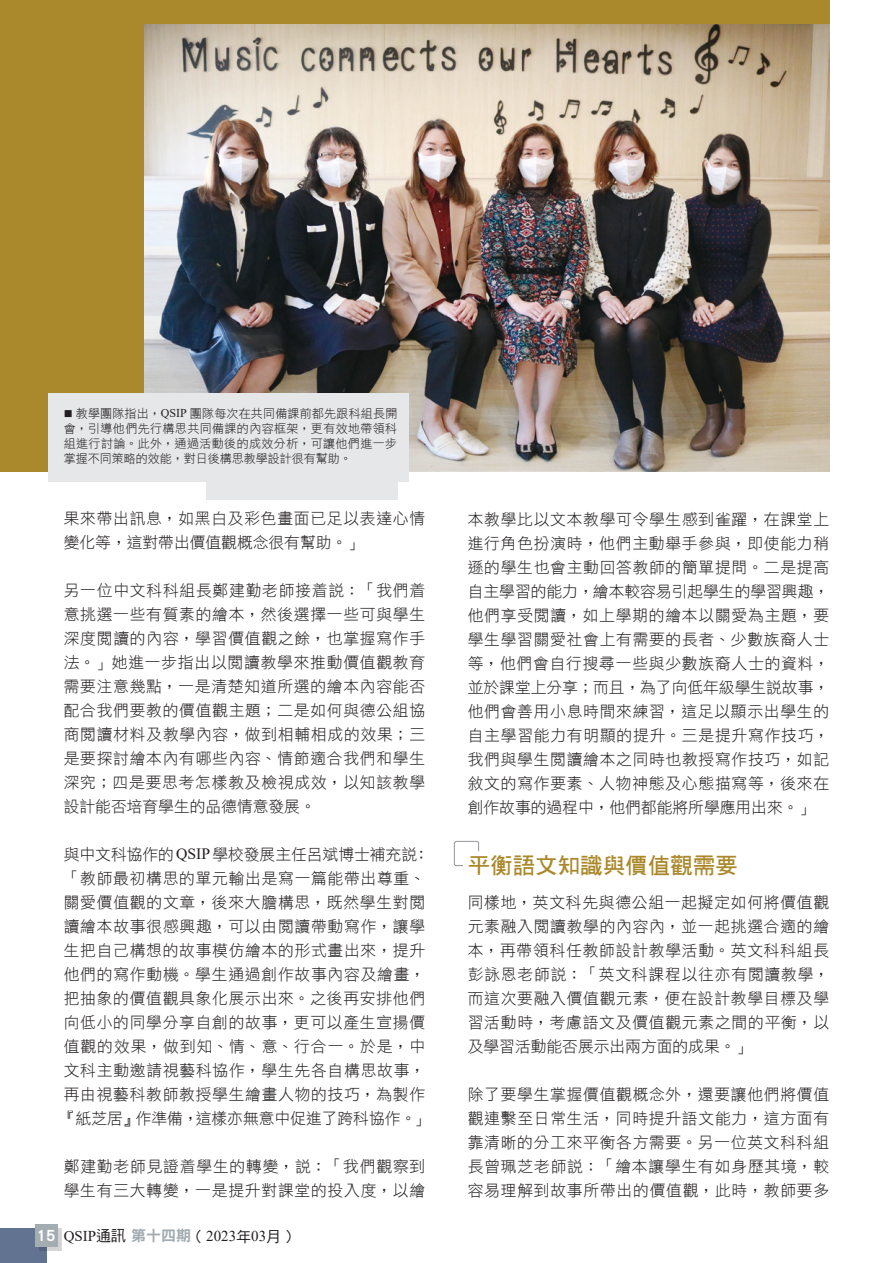
<style>
.page{position:relative;width:893px;height:1263px;background:#fff}
.page>*{position:absolute;margin:0;border:0;box-sizing:border-box;transform-origin:0 0}
.專訪分題_1{font:22.5px "DF Hei Bd HKP BF";color:#aa892c}
.Newsletter_內文{font:15.75px/24px "DF Hei Lt HK BF";letter-spacing:.045em;color:#231f20;text-align:justify}
.t1{font:15px "Times New Roman";color:#231f20}
.Newsletter_Caption{font:12px/15px "DF Hei Lt HK BF";letter-spacing:.015em;color:#231f20;text-align:justify}
.s1{font-family:"Times New Roman"}
.s2{font-family:"DFN Hei XB HKP BF";color:#fff}
.s3{font-family:"DF Hei Md HKSCS U"}
.s4{font-family:"DFN Hei XB HKP BF";color:#a2acb1}
</style>
<div class="page">
<div style="left:0;top:0;width:829px;height:471px;background:#aa892c"></div>
<div style="left:0;top:1228px;width:47px;height:35px;background:#627392"></div>
<div style="left:39px;top:1228px;width:23px;height:23px;background:#231f20;opacity:.2"></div>
<div style="left:35px;top:1224px;width:22px;height:22px;background:#a2acb1"></div>
<svg style="left:454px;top:841px;width:25px;height:25px"></svg>
<img style="left:145px;top:24px;width:684px;height:447px">
<div style="left:48px;top:393px;width:360px;height:89px;background:#e6e7e9"></div>
<div style="left:206px;top:453px;width:191px;height:47px;background:#e6e7e9"></div>
<p class="Newsletter_Caption" style="left:64px;top:406px;width:335px">■ 教學團隊指出，<span class="s1">QSIP</span> 團隊每次在共同備課前都先跟科組長開會，引導他們先行構思共同備課的內容框架，更有效地帶領科組進行討論。此外，通過活動後的成效分析，可讓他們進一步掌握不同策略的效能，對日後構思教學設計很有幫助。</p>
<p class="Newsletter_內文" style="left:64px;top:507px;width:363px">果來帶出訊息，如黑白及彩色畫面已足以表達心情變化等，這對帶出價值觀概念很有幫助。」</p>
<p class="Newsletter_內文" style="left:64px;top:579px;width:363px">另一位中文科科組長鄭建勤老師接着說：「我們着意挑選一些有質素的繪本，然後選擇一些可與學生深度閱讀的內容，學習價值觀之餘，也掌握寫作手法。」她進一步指出以閱讀教學來推動價值觀教育需要注意幾點，一是清楚知道所選的繪本內容能否配合我們要教的價值觀主題；二是如何與德公組協商閱讀材料及教學內容，做到相輔相成的效果；三是要探討繪本內有哪些內容、情節適合我們和學生深究；四是要思考怎樣教及檢視成效，以知該教學設計能否培育學生的品德情意發展。</p>
<p class="Newsletter_內文" style="left:60px;top:843px;width:371px;text-align:left">與中文科協作的<span class="s1">QSIP</span>學校發展主任呂斌博士補充說：「教師最初構思的單元輸出是寫一篇能帶出尊重、關愛價值觀的文章，後來大膽構思，既然學生對閱讀繪本故事很感興趣，可以由閱讀帶動寫作，讓學生把自己構想的故事模仿繪本的形式畫出來，提升他們的寫作動機。學生通過創作故事內容及繪畫，把抽象的價值觀具象化展示出來。之後再安排他們向低小的同學分享自創的故事，更可以產生宣揚價值觀的效果，做到知、情、意、行合一。於是，中文科主動邀請視藝科協作，學生先各自構思故事，再由視藝科教師教授學生繪畫人物的技巧，為製作『紙芝居』作準備，這樣亦無意中促進了跨科協作。」</p>
<p class="Newsletter_內文" style="left:64px;top:1155px;width:363px">鄭建勤老師見證着學生的轉變，說：「我們觀察到學生有三大轉變，一是提升對課堂的投入度，以繪</p>
<p class="t1" style="left:37px;top:1226px;width:261px"><span class="s2">15</span> QSIP<span class="s3">通訊</span> <span class="s4">第十四期</span><span class="s3">（</span>2023<span class="s3">年</span>03<span class="s3">月）</span></p>
<p class="Newsletter_內文" style="left:468px;top:507px;width:363px">本教學比以文本教學可令學生感到雀躍，在課堂上進行角色扮演時，他們主動舉手參與，即使能力稍遜的學生也會主動回答教師的簡單提問。二是提高自主學習的能力，繪本較容易引起學生的學習興趣，他們享受閱讀，如上學期的繪本以關愛為主題，要學生學習關愛社會上有需要的長者、少數族裔人士等，他們會自行搜尋一些與少數族裔人士的資料，並於課堂上分享；而且，為了向低年級學生說故事，他們會善用小息時間來練習，這足以顯示出學生的自主學習能力有明顯的提升。三是提升寫作技巧，我們與學生閱讀繪本之同時也教授寫作技巧，如記敘文的寫作要素、人物神態及心態描寫等，後來在創作故事的過程中，他們都能將所學應用出來。」</p>
<p class="專訪分題_1" style="left:468px;top:854px;width:271px">平衡語文知識與價值觀需要</p>
<p class="Newsletter_內文" style="left:468px;top:890px;width:363px">同樣地，英文科先與德公組一起擬定如何將價值觀元素融入閱讀教學的內容內，並一起挑選合適的繪本，再帶領科任教師設計教學活動。英文科科組長彭詠恩老師說：「英文科課程以往亦有閱讀教學，而這次要融入價值觀元素，便在設計教學目標及學習活動時，考慮語文及價值觀元素之間的平衡，以及學習活動能否展示出兩方面的成果。」</p>
<p class="Newsletter_內文" style="left:468px;top:1082px;width:363px">除了要學生掌握價值觀概念外，還要讓他們將價值觀連繫至日常生活，同時提升語文能力，這方面有靠清晰的分工來平衡各方需要。另一位英文科科組長曾珮芝老師說：「繪本讓學生有如身歷其境，較容易理解到故事所帶出的價值觀，此時，教師要多</p>
</div>
